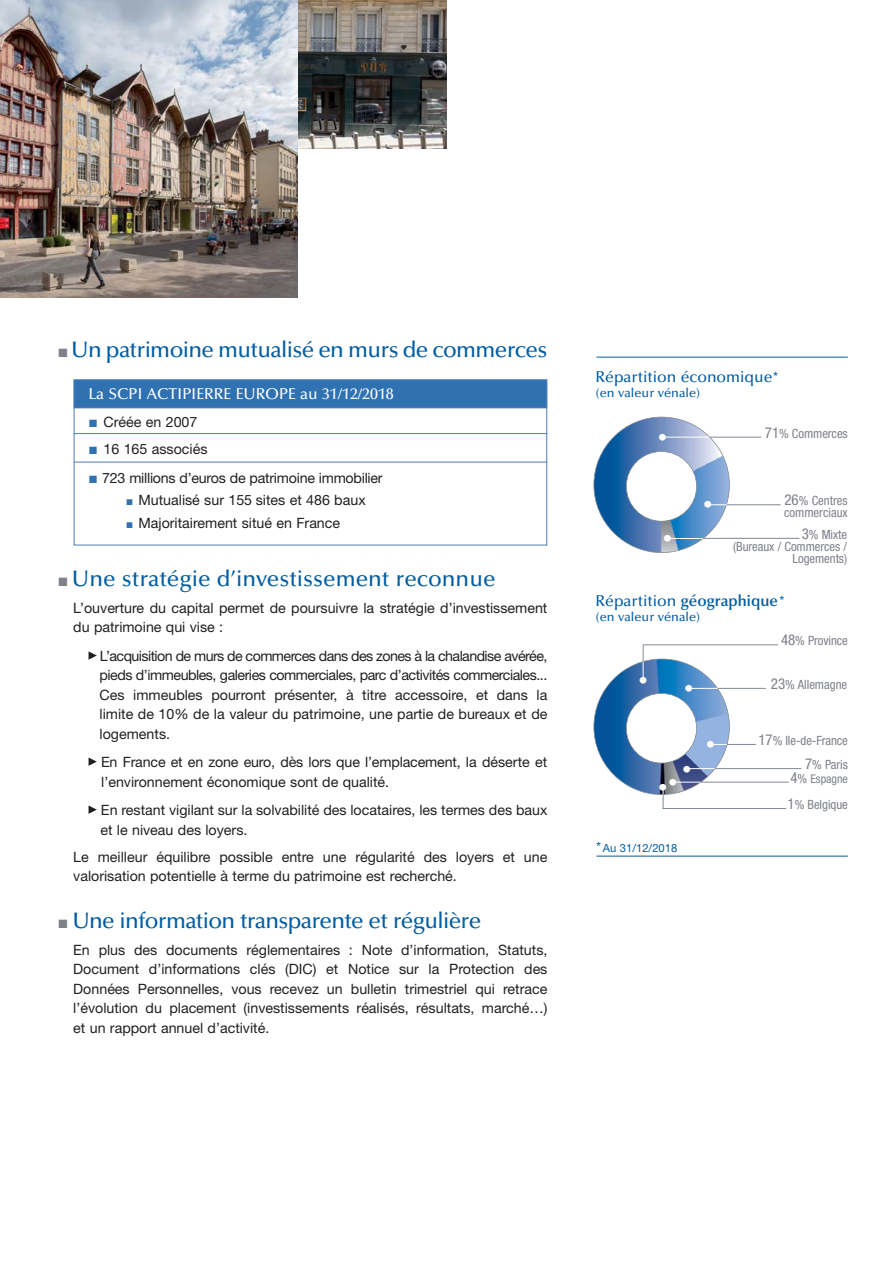
<style>
.page{position:relative;width:893px;height:1263px;background:#fff}
.page>*{position:absolute;margin:0;border:0;box-sizing:border-box;transform-origin:0 0}
.t1{font:500 22.5px "Optima";letter-spacing:-.03em;color:#005da3}
.t2{font:500 22.5px "Optima";color:#005da3}
.t3{font:condensed 18.9px "Helvetica Neue";color:#fff}
.t4{font:500 15.75px "Optima";color:#fff}
.t5{font:600 15.75px "Optima";color:#005da3}
.t6{font:500 15.75px "Optima";color:#005da3}
.t7{font:14.25px/19.5px "Helvetica Neue";color:#231f20}
.t8{font:condensed 12.75px/12px "Helvetica Neue";letter-spacing:-.005em;color:#7e818a;text-align:right}
.t9{font:500 12.75px "Optima";color:#005da3}
.t10{font:condensed 12px "Helvetica Neue";letter-spacing:-.005em;color:#7e818a}
.t11{font:11.25px "Helvetica Neue";color:#005da3}
.s1{color:#7e818a}
.s2{color:#3071b1}
.s3{font-family:"Helvetica Neue";font-weight:400;font-size:14.25px}
.s4{font-size:15px}
.s5{font-weight:500}
.s6{font-size:14.25px}
.s7{font-size:12.75px}
</style>
<div class="page">
<img style="left:298px;top:0;width:148px;height:149px">
<img style="left:0;top:0;width:298px;height:298px">
<svg style="left:89px;top:651px;width:8px;height:9px"></svg>
<svg style="left:89px;top:757px;width:8px;height:9px"></svg>
<svg style="left:89px;top:805px;width:8px;height:9px"></svg>
<div style="left:74px;top:380px;width:473px;height:28px;background:#3071b1"></div>
<div style="left:74px;top:380px;width:473px;height:28px;border:1px solid #4c7cb8"></div>
<hr style="left:74px;top:433px;width:473px;height:1px;background:#4c7cb8">
<hr style="left:74px;top:462px;width:473px;height:1px;background:#4c7cb8">
<img style="left:594px;top:659px;width:135px;height:135px;border-radius:50%">
<img style="left:594px;top:417px;width:135px;height:136px;border-radius:50%">
<hr style="left:596px;top:357px;width:252px;height:1px;background:#005da3">
<hr style="left:596px;top:856px;width:252px;height:1px;background:#005da3">
<hr style="left:718px;top:688px;width:48px;height:1px;background:#818a94">
<svg style="left:691px;top:688px;width:27px;height:1px"></svg>
<hr style="left:726px;top:744px;width:30px;height:1px;background:#818a94">
<svg style="left:711px;top:744px;width:16px;height:1px"></svg>
<svg style="left:643px;top:645px;width:1px;height:35px"></svg>
<hr style="left:643px;top:644px;width:135px;height:1px;background:#818a94">
<hr style="left:700px;top:782px;width:89px;height:1px;background:#818a94">
<svg style="left:672px;top:782px;width:28px;height:1px"></svg>
<hr style="left:715px;top:768px;width:86px;height:1px;background:#818a94">
<svg style="left:686px;top:768px;width:29px;height:1px"></svg>
<hr style="left:663px;top:808px;width:123px;height:1px;background:#818a94">
<svg style="left:663px;top:787px;width:1px;height:21px"></svg>
<hr style="left:663px;top:437px;width:47px;height:1px;background:#fff">
<hr style="left:710px;top:437px;width:51px;height:1px;background:#818a94">
<svg style="left:707px;top:504px;width:20px;height:1px"></svg>
<hr style="left:668px;top:538px;width:35px;height:1px;background:#fff">
<hr style="left:703px;top:538px;width:96px;height:1px;background:#818a94">
<div style="left:626px;top:693px;width:71px;height:70px;background:#fff;border-radius:50%"></div>
<div style="left:626px;top:693px;width:71px;height:70px;border:2px solid #818a94;border-radius:50%"></div>
<div style="left:626px;top:451px;width:71px;height:70px;background:#fff;border-radius:50%"></div>
<div style="left:626px;top:451px;width:71px;height:71px;border:2px solid #818a94;border-radius:50%"></div>
<hr style="left:727px;top:504px;width:53px;height:1px;background:#818a94">
<h1 class="t1" style="left:58px;top:341px;width:490px"><span class="s1">■</span> Un patrimoine mutualisé en murs de commerces</h1>
<p class="t4" style="left:88px;top:387px;width:307px">La SCPI ACTIPIERRE EUROPE au 31/12/2018</p>
<p class="t7" style="left:89px;top:414px;width:110px"><span class="s2">■</span> Créée en 2007</p>
<p class="t7" style="left:89px;top:441px;width:120px"><span class="s2">■</span> 16 165 associés</p>
<p class="t7" style="left:89px;top:469px;width:295px"><span class="s2">■</span> 723 millions d’euros de patrimoine immobilier</p>
<p class="t7" style="left:126px;top:492px;width:241px"><span class="s2">■</span> Mutualisé sur 155 sites et 486 baux</p>
<p class="t7" style="left:126px;top:514px;width:215px"><span class="s2">■</span> Majoritairement situé en France</p>
<h1 class="t2" style="left:58px;top:569px;width:439px"><span class="s1">■</span> Une stratégie d’investissement reconnue</h1>
<p class="t7" style="left:73px;top:599px;width:476px">L’ouverture du capital permet de poursuivre la stratégie d’investissement du patrimoine qui vise :</p>
<p class="t7" style="left:100px;top:647px;width:449px;text-align:justify">L’acquisition de murs de commerces dans des zones à la chalandise avérée, pieds d’immeubles, galeries commerciales, parc d’activités commerciales...<br>Ces immeubles pourront présenter, à titre accessoire, et dans la limite de 10% de la valeur du patrimoine, une partie de bureaux et de logements.</p>
<p class="t7" style="left:101px;top:754px;width:448px">En France et en zone euro, dès lors que l’emplacement, la déserte et l’environnement économique sont de qualité.</p>
<p class="t7" style="left:100px;top:802px;width:448px">En restant vigilant sur la solvabilité des locataires, les termes des baux et le niveau des loyers.</p>
<p class="t7" style="left:73px;top:848px;width:476px">Le meilleur équilibre possible entre une régularité des loyers et une valorisation potentielle à terme du patrimoine est recherché.</p>
<h1 class="t1" style="left:58px;top:911px;width:424px"><span class="s1">■</span> Une information transparente et régulière</h1>
<p class="t7" style="left:73px;top:941px;width:476px;text-align:justify">En plus des documents réglementaires : Note d’information, Statuts, Document d’informations clés (DIC) et Notice sur la Protection des Données Personnelles, vous recevez un bulletin trimestriel qui retrace l’évolution du placement (investissements réalisés, résultats, marché…) et un rapport annuel d’activité.</p>
<p class="t6" style="left:596px;top:370px;width:184px">Répartition économique<span class="s3">*</span></p>
<p class="t9" style="left:596px;top:388px;width:106px">(en valeur vénale)</p>
<h2 class="t3" style="left:658px;top:430px;width:11px">•</h2>
<h2 class="t3" style="left:663px;top:531px;width:11px">•</h2>
<p class="t8" style="left:765px;top:428px;width:84px"><span class="s4">71</span>% Commerces</p>
<h2 class="t3" style="left:703px;top:498px;width:11px">•</h2>
<p class="t8" style="left:784px;top:496px;width:65px;text-align:left"><span class="s4">26</span>% Centres commerciaux</p>
<p class="t8" style="left:733px;top:529px;width:116px"><span class="s4">3</span>% Mixte<br>(Bureaux / Commerces /<br>Logements)</p>
<p class="t5" style="left:596px;top:594px;width:190px"><span class="s5">Répartition</span> géographique<span class="s3">*</span></p>
<p class="t9" style="left:596px;top:611px;width:106px">(en valeur vénale)</p>
<h2 class="t3" style="left:638px;top:673px;width:11px">•</h2>
<h2 class="t3" style="left:684px;top:682px;width:11px">•</h2>
<h2 class="t3" style="left:682px;top:762px;width:11px">•</h2>
<h2 class="t3" style="left:668px;top:775px;width:11px">•</h2>
<h2 class="t3" style="left:658px;top:780px;width:11px">•</h2>
<h2 class="t3" style="left:706px;top:737px;width:11px">•</h2>
<p class="t11" style="left:596px;top:844px;width:83px"><span class="s6">*</span>Au 31/12/2018</p>
<p class="t8" style="left:781px;top:636px;width:68px"><span class="s4">48</span>% Province</p>
<p class="t8" style="left:771px;top:680px;width:78px"><span class="s4">23</span>% Allemagne</p>
<p class="t8" style="left:758px;top:736px;width:91px"><span class="s4">17</span>% Ile-de-France</p>
<p class="t8" style="left:805px;top:760px;width:44px"><span class="s4">7</span>% Paris</p>
<p class="t10" style="left:790px;top:774px;width:59px"><span class="s4">4</span><span class="s7">%</span> Espagne</p>
<p class="t8" style="left:788px;top:799px;width:62px"><span class="s4">1</span>% Belgique</p>
</div>
